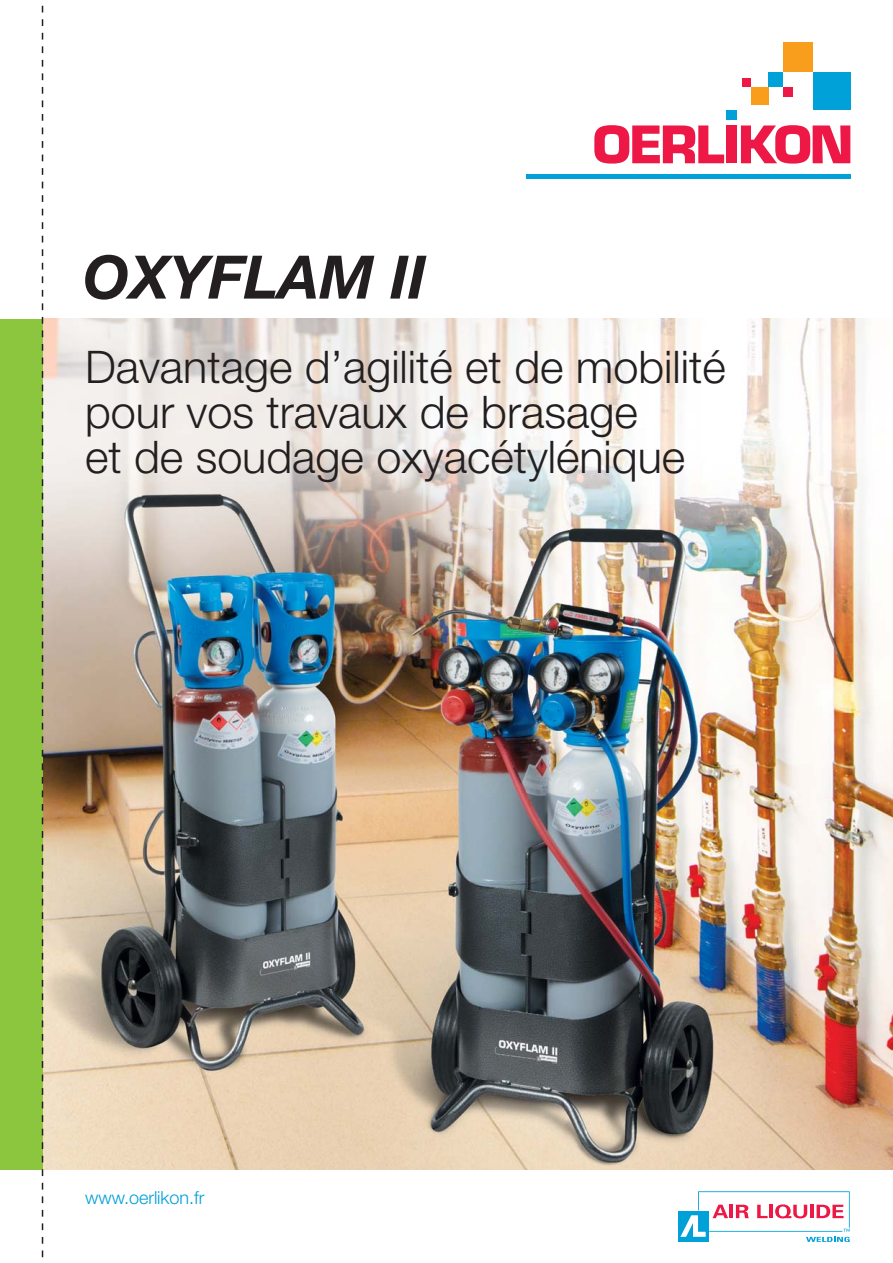
<style>
.page{position:relative;width:893px;height:1263px;background:#fff}
.page>*{position:absolute;margin:0;border:0;box-sizing:border-box;transform-origin:0 0}
.t1{font:italic 700 60px "Helvetica Neue";color:#231f20}
.t2{font:300 45px/45px "Helvetica Neue";color:#231f20}
.t3{font:300 18px "Helvetica Neue";color:#00a0d9}
</style>
<div class="page">
<img style="left:43px;top:319px;width:850px;height:850px">
<div style="left:0;top:319px;width:43px;height:850px;background:#8cc63f"></div>
<svg style="left:42px;top:5px;width:1px;height:1253px"></svg>
<svg style="left:678px;top:1191px;width:172px;height:51px"></svg>
<hr style="left:526px;top:175px;width:324px;height:4px;background:#00a0d9">
<svg style="left:594px;top:125px;width:130px;height:39px"></svg>
<div style="left:726px;top:125px;width:10px;height:38px;background:#ed1846"></div>
<svg style="left:741px;top:125px;width:109px;height:39px"></svg>
<div style="left:751px;top:87px;width:17px;height:17px;background:#f99d1c"></div>
<div style="left:783px;top:43px;width:30px;height:29px;background:#f99d1c"></div>
<div style="left:742px;top:79px;width:9px;height:8px;background:#ed1846"></div>
<div style="left:783px;top:87px;width:9px;height:9px;background:#ed1846"></div>
<div style="left:768px;top:72px;width:15px;height:15px;background:#00a0d9"></div>
<div style="left:813px;top:72px;width:37px;height:38px;background:#00a0d9"></div>
<div style="left:726px;top:110px;width:10px;height:9px;background:#00a0d9"></div>
<h1 class="t1" style="left:83px;top:256px;width:345px">OXYFLAM II</h1>
<p class="t2" style="left:85px;top:349px;width:642px">Davantage d’agilité et de mobilité pour vos travaux de brasage<br>et de soudage oxyacétylénique</p>
<p class="t3" style="left:85px;top:1191px;width:121px">www.oerlikon.fr</p>
</div>
